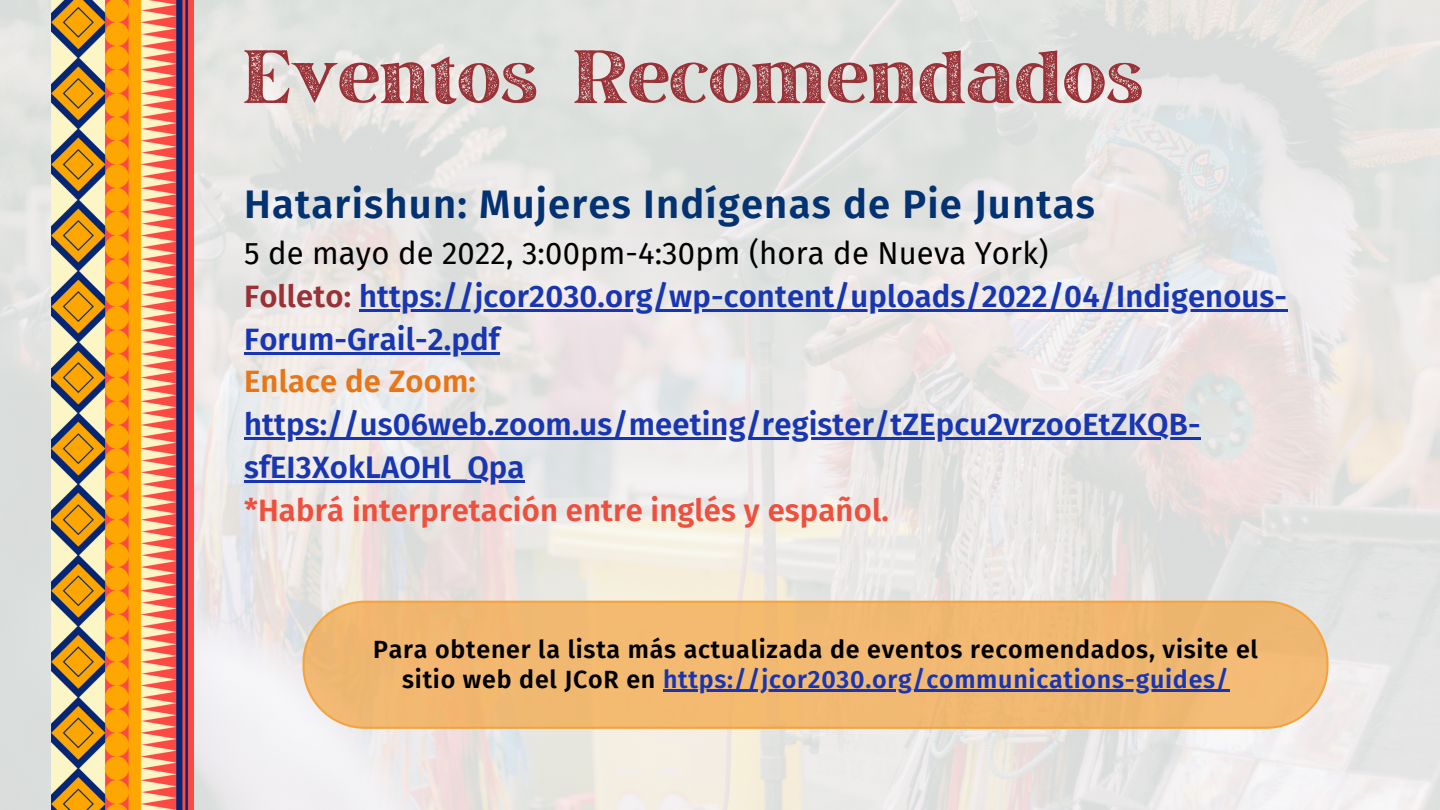
<style>
.page{position:relative;width:1440px;height:810px;background:#fff}
.page>*{position:absolute;margin:0;border:0;box-sizing:border-box;transform-origin:0 0}
.t1{font:90px "March Rough";color:#993136}
.t2{font:600 40px "Fira Sans";letter-spacing:.03em;color:#033272}
.t3{font:600 31px/42.8px "Fira Sans";letter-spacing:.005em;color:#1836b2}
.t4{font:31px "Fira Sans";letter-spacing:.005em;color:#000}
.t5{font:600 31px "Fira Sans";letter-spacing:.005em;color:#ee503e}
.t6{font:600 25px/30px "Fira Sans";letter-spacing:.03em;color:#000;text-align:center}
.s1{color:#993136}
.s2{color:#e87616}
.s3{color:#1836b2}
</style>
<div class="page">
<img style="left:0;top:0;width:1440px;height:810px">
<img style="left:52px;top:0;width:142px;height:810px">
<svg style="left:303px;top:601px;width:1026px;height:128px;background:#f0b872"></svg>
<hr style="left:663px;top:690px;width:567px;height:2px;background:#1836b2">
<hr style="left:359px;top:309px;width:928px;height:3px;background:#1836b2">
<hr style="left:244px;top:352px;width:256px;height:3px;background:#1836b2">
<hr style="left:244px;top:437px;width:957px;height:3px;background:#1836b2">
<hr style="left:244px;top:480px;width:281px;height:3px;background:#1836b2">
<p class="t1" style="left:244px;top:36px;width:901px">Eventos Recomendados</p>
<p class="t2" style="left:244px;top:180px;width:852px">Hatarishun: Mujeres Indígenas de Pie Juntas</p>
<p class="t4" style="left:244px;top:235px;width:806px">5 de mayo de 2022, 3:00pm-4:30pm (hora de Nueva York)</p>
<p class="t3" style="left:244px;top:275px;width:1045px"><span class="s1">Folleto:</span> https://jcor2030.org/wp-content/uploads/2022/04/Indigenous-<br>Forum-Grail-2.pdf</p>
<p class="t3" style="left:244px;top:361px;width:958px"><span class="s2">Enlace de Zoom: </span>https://us06web.zoom.us/meeting/register/tZEpcu2vrzooEtZKQB&shy;sfEI3XokLAOHl_Qpa</p>
<p class="t5" style="left:244px;top:492px;width:646px">*Habrá interpretación entre inglés y español.</p>
<p class="t6" style="left:373px;top:635px;width:886px">Para obtener la lista más actualizada de eventos recomendados, visite el sitio web del JCoR en <span class="s3">https://jcor2030.org/communications-guides/</span></p>
</div>
